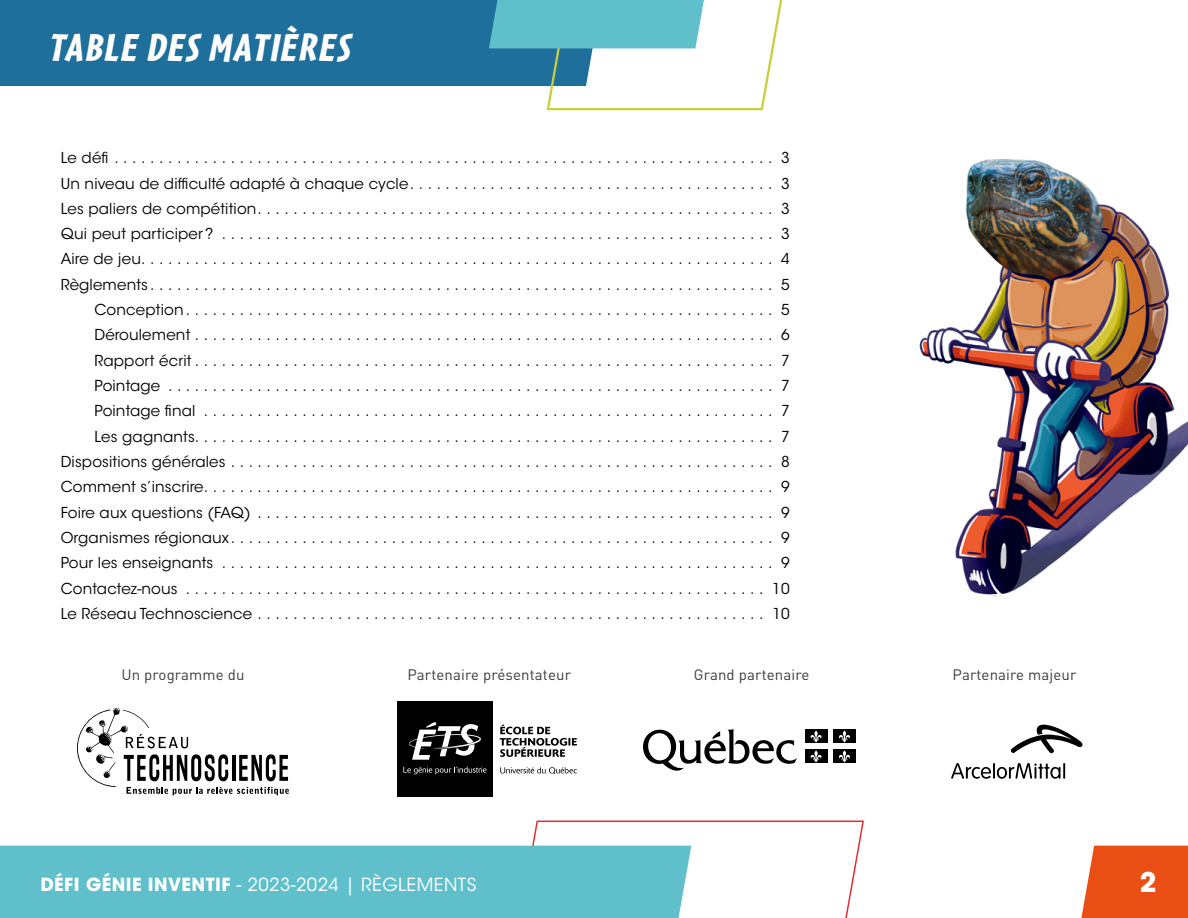
<style>
.page{position:relative;width:1188px;height:918px;background:#fff}
.page>*{position:absolute;margin:0;border:0;box-sizing:border-box;transform-origin:0 0}
.t1{font:italic 900 40.5px "Cafeteria";color:#fff}
.t2{font:700 27px "ITC Avant Garde Std";color:#fff}
.t3{font:18px "ITC Avant Garde Std";letter-spacing:.025em;color:#fff}
.t4{font:15px/25.3px "ITC Avant Garde Std";letter-spacing:.01em;color:#000;text-align:right}
.t5{font:15px "DIN Pro";letter-spacing:.01em;color:#3c3c3b}
.s1{font-weight:700}
</style>
<div class="page">
<svg style="left:501px;top:820px;width:363px;height:98px"></svg>
<div style="left:0;top:846px;width:691px;height:72px;background:#5fbfcb"></div>
<div style="left:1081px;top:846px;width:107px;height:72px;background:#e94e14"></div>
<div style="left:0;top:0;width:489px;height:86px;background:#1e6f9c"></div>
<svg style="left:489px;top:0;width:294px;height:111px"></svg>
<img style="left:919px;top:159px;width:269px;height:437px">
<svg style="left:1011px;top:725px;width:72px;height:28px"></svg>
<svg style="left:951px;top:763px;width:114px;height:16px"></svg>
<svg style="left:643px;top:729px;width:154px;height:42px"></svg>
<div style="left:805px;top:730px;width:22px;height:13px;background:#000"></div>
<svg style="left:810px;top:730px;width:12px;height:13px"></svg>
<div style="left:833px;top:730px;width:22px;height:13px;background:#000"></div>
<svg style="left:839px;top:730px;width:11px;height:13px"></svg>
<div style="left:805px;top:750px;width:22px;height:13px;background:#000"></div>
<svg style="left:810px;top:750px;width:12px;height:13px"></svg>
<div style="left:833px;top:750px;width:22px;height:13px;background:#000"></div>
<svg style="left:839px;top:750px;width:11px;height:13px"></svg>
<svg style="left:77px;top:708px;width:212px;height:87px"></svg>
<svg style="left:500px;top:767px;width:77px;height:7px"></svg>
<svg style="left:500px;top:724px;width:77px;height:33px"></svg>
<div style="left:397px;top:702px;width:95px;height:95px;background:#000"></div>
<svg style="left:409px;top:722px;width:72px;height:38px"></svg>
<svg style="left:403px;top:767px;width:84px;height:7px"></svg>
<h1 class="t1" style="left:48px;top:24px;width:311px">TABLE DES MATIÈRES</h1>
<p class="t4" style="left:61px;top:145px;width:731px">Le défi . . . . . . . . . . . . . . . . . . . . . . . . . . . . . . . . . . . . . . . . . . . . . . . . . . . . . . . . . . . . . . . . . . . . . . . . . . 3<br>Un niveau de difficulté adapté à chaque cycle . . . . . . . . . . . . . . . . . . . . . . . . . . . . . . . . . . . . . . . . . 3<br>Les paliers de compétition . . . . . . . . . . . . . . . . . . . . . . . . . . . . . . . . . . . . . . . . . . . . . . . . . . . . . . . . . . 3<br>Qui peut participer ? . . . . . . . . . . . . . . . . . . . . . . . . . . . . . . . . . . . . . . . . . . . . . . . . . . . . . . . . . . . . . . 3<br>Aire de jeu . . . . . . . . . . . . . . . . . . . . . . . . . . . . . . . . . . . . . . . . . . . . . . . . . . . . . . . . . . . . . . . . . . . . . . . 4<br>Règlements . . . . . . . . . . . . . . . . . . . . . . . . . . . . . . . . . . . . . . . . . . . . . . . . . . . . . . . . . . . . . . . . . . . . . . 5<br>Conception . . . . . . . . . . . . . . . . . . . . . . . . . . . . . . . . . . . . . . . . . . . . . . . . . . . . . . . . . . . . . . . . . . 5<br>Déroulement . . . . . . . . . . . . . . . . . . . . . . . . . . . . . . . . . . . . . . . . . . . . . . . . . . . . . . . . . . . . . . . . . 6<br>Rapport écrit . . . . . . . . . . . . . . . . . . . . . . . . . . . . . . . . . . . . . . . . . . . . . . . . . . . . . . . . . . . . . . . . . 7<br>Pointage . . . . . . . . . . . . . . . . . . . . . . . . . . . . . . . . . . . . . . . . . . . . . . . . . . . . . . . . . . . . . . . . . . . . 7<br>Pointage final . . . . . . . . . . . . . . . . . . . . . . . . . . . . . . . . . . . . . . . . . . . . . . . . . . . . . . . . . . . . . . . . 7<br>Les gagnants................................................................. 7<br>Dispositions générales . . . . . . . . . . . . . . . . . . . . . . . . . . . . . . . . . . . . . . . . . . . . . . . . . . . . . . . . . . . . . 8<br>Comment s’inscrire . . . . . . . . . . . . . . . . . . . . . . . . . . . . . . . . . . . . . . . . . . . . . . . . . . . . . . . . . . . . . . . . 9<br>Foire aux questions (FAQ) . . . . . . . . . . . . . . . . . . . . . . . . . . . . . . . . . . . . . . . . . . . . . . . . . . . . . . . . . . 9<br>Organismes régionaux . . . . . . . . . . . . . . . . . . . . . . . . . . . . . . . . . . . . . . . . . . . . . . . . . . . . . . . . . . . . . 9<br>Pour les enseignants . . . . . . . . . . . . . . . . . . . . . . . . . . . . . . . . . . . . . . . . . . . . . . . . . . . . . . . . . . . . . . 9<br>Contactez-nous . . . . . . . . . . . . . . . . . . . . . . . . . . . . . . . . . . . . . . . . . . . . . . . . . . . . . . . . . . . . . . . . . 10<br>Le Réseau Technoscience . . . . . . . . . . . . . . . . . . . . . . . . . . . . . . . . . . . . . . . . . . . . . . . . . . . . . . . . . 10</p>
<p class="t5" style="left:121px;top:663px;width:125px">Un programme du</p>
<p class="t5" style="left:407px;top:663px;width:165px">Partenaire présentateur</p>
<p class="t5" style="left:694px;top:663px;width:117px">Grand partenaire</p>
<p class="t5" style="left:953px;top:663px;width:125px">Partenaire majeur</p>
<p class="t3" style="left:40px;top:874px;width:437px"><span class="s1">DÉFI GÉNIE INVENTIF</span> - 2023-2024 | RÈGLEMENTS</p>
<h2 class="t2" style="left:1140px;top:865px;width:18px">2</h2>
</div>
